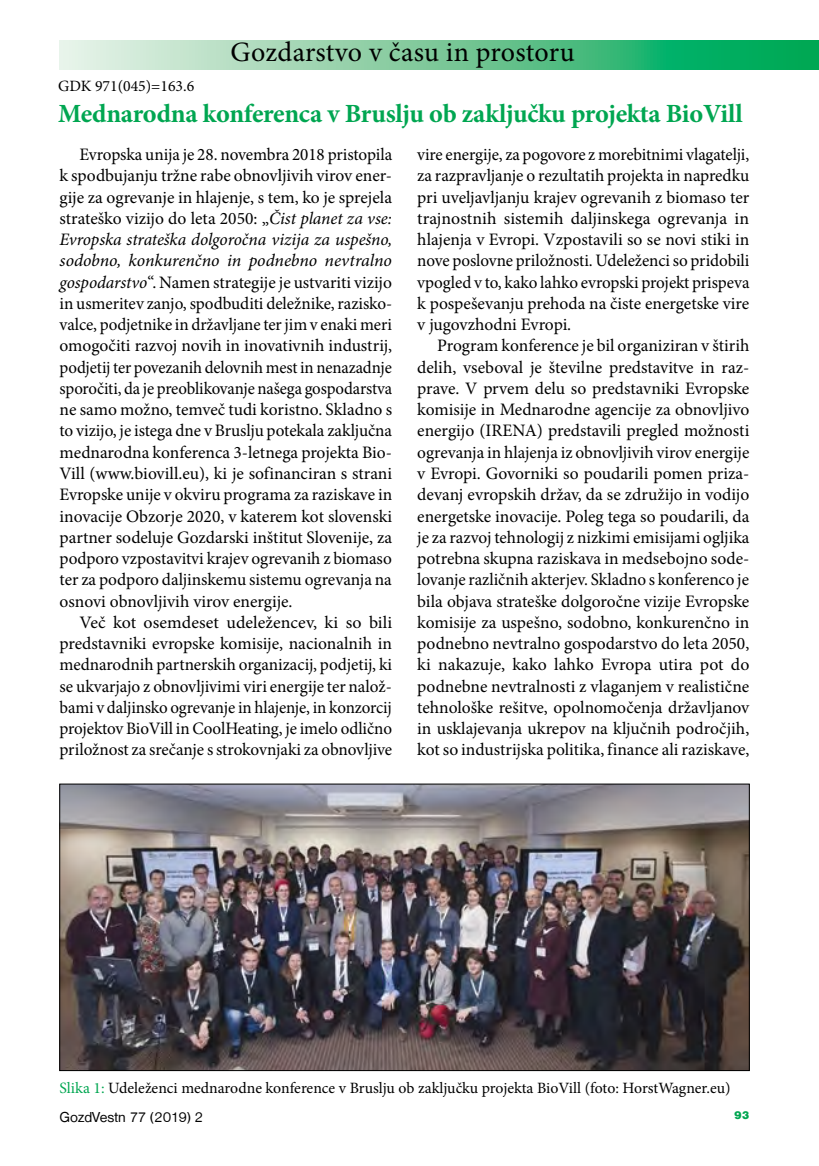
<style>
.page{position:relative;width:819px;height:1166px;background:#fff}
.page>*{position:absolute;margin:0;border:0;box-sizing:border-box;transform-origin:0 0}
.t1{font:28px "Minion Pro";letter-spacing:.005em;color:#000}
.t2{font:700 26.25px "Minion Pro";letter-spacing:-.01em;color:#00a651}
.t3{font:17.5px/21.2px "Minion Pro";letter-spacing:-.005em;color:#000;text-align:justify}
.t4{font:15.75px "Minion Pro";letter-spacing:-.005em;color:#000}
.t5{font:14.88px "Nimbus San DEE";color:#000}
.t6{font:11.38px "Nimbus San DEE Blac";color:#00a651}
.s1{font-style:italic}
.s2{color:#00a651}
</style>
<div class="page">
<svg style="left:60px;top:40px;width:759px;height:29px;background:#70c999"></svg>
<img style="left:62px;top:786px;width:685px;height:283px">
<p class="t4" style="left:58px;top:75px;width:138px">GDK 971(045)=163.6</p>
<h1 class="t1" style="left:230px;top:33px;width:345px">Gozdarstvo v času in prostoru</h1>
<h2 class="t2" style="left:58px;top:96px;width:686px">Mednarodna konferenca v Bruslju ob zaključku projekta BioVill</h2>
<p class="t3" style="left:60px;top:144px;width:334px;text-indent:20px">Evropska unija je 28. novembra 2018 pristopila k spodbujanju tržne rabe obnovljivih virov ener&shy;gije za ogrevanje in hlajenje, s tem, ko je sprejela strateško vizijo do leta 2050: „<span class="s1">Čist planet za vse:<br>Evropska strateška dolgoročna vizija za uspešno, sodobno, konkurenčno in podnebno nevtralno gospodarstvo</span>“. Namen strategije je ustvariti vizijo in usmeritev zanjo, spodbuditi deležnike, razisko&shy;valce, podjetnike in državljane ter jim v enaki meri omogočiti razvoj novih in inovativnih industrij, podjetij ter povezanih delovnih mest in nenazadnje sporočiti, da je preoblikovanje našega gospodarstva ne samo možno, temveč tudi koristno. Skladno s to vizijo, je istega dne v Bruslju potekala zaključna mednarodna konferenca 3-letnega projekta Bio-Vill (www.biovill.eu), ki je sofinanciran s strani Evropske unije v okviru programa za raziskave in inovacije Obzorje 2020, v katerem kot slovenski partner sodeluje Gozdarski inštitut Slovenije, za podporo vzpostavitvi krajev ogrevanih z biomaso ter za podporo daljinskemu sistemu ogrevanja na osnovi obnovljivih virov energije.</p>
<p class="t3" style="left:60px;top:612px;width:334px;text-indent:20px">Več kot osemdeset udeležencev, ki so bili predstavniki evropske komisije, nacionalnih in mednarodnih partnerskih organizacij, podjetij, ki se ukvarjajo z obnovljivimi viri energije ter nalož&shy;bami v daljinsko ogrevanje in hlajenje, in konzorcij projektov BioVill in CoolHeating, je imelo odlično priložnost za srečanje s strokovnjaki za obnovljive</p>
<p class="t3" style="left:417px;top:144px;width:334px">vire energije, za pogovore z morebitnimi vlagatelji, za razpravljanje o rezultatih projekta in napredku pri uveljavljanju krajev ogrevanih z biomaso ter trajnostnih sistemih daljinskega ogrevanja in hlajenja v Evropi. Vzpostavili so se novi stiki in nove poslovne priložnosti. Udeleženci so pridobili vpogled v to, kako lahko evropski projekt prispeva k pospeševanju prehoda na čiste energetske vire v jugovzhodni Evropi.</p>
<p class="t3" style="left:417px;top:335px;width:334px;text-indent:20px">Program konference je bil organiziran v štirih delih, vseboval je številne predstavitve in raz&shy;prave. V prvem delu so predstavniki Evropske komisije in Mednarodne agencije za obnovljivo energijo (IRENA) predstavili pregled možnosti ogrevanja in hlajenja iz obnovljivih virov energije v Evropi. Govorniki so poudarili pomen priza&shy;devanj evropskih držav, da se združijo in vodijo energetske inovacije. Poleg tega so poudarili, da je za razvoj tehnologij z nizkimi emisijami ogljika potrebna skupna raziskava in medsebojno sode&shy;lovanje različnih akterjev. Skladno s konferenco je bila objava strateške dolgoročne vizije Evropske komisije za uspešno, sodobno, konkurenčno in podnebno nevtralno gospodarstvo do leta 2050, ki nakazuje, kako lahko Evropa utira pot do podnebne nevtralnosti z vlaganjem v realistične tehnološke rešitve, opolnomočenja državljanov in usklajevanja ukrepov na ključnih področjih, kot so industrijska politika, finance ali raziskave,</p>
<p class="t4" style="left:60px;top:1078px;width:672px"><span class="s2">Slika 1:</span> Udeleženci mednarodne konference v Bruslju ob zaključku projekta BioVill (foto: HorstWagner.eu)</p>
<p class="t5" style="left:60px;top:1109px;width:145px">GozdVestn 77 (2019) 2</p>
<p class="t6" style="left:734px;top:1109px;width:17px">93</p>
</div>
